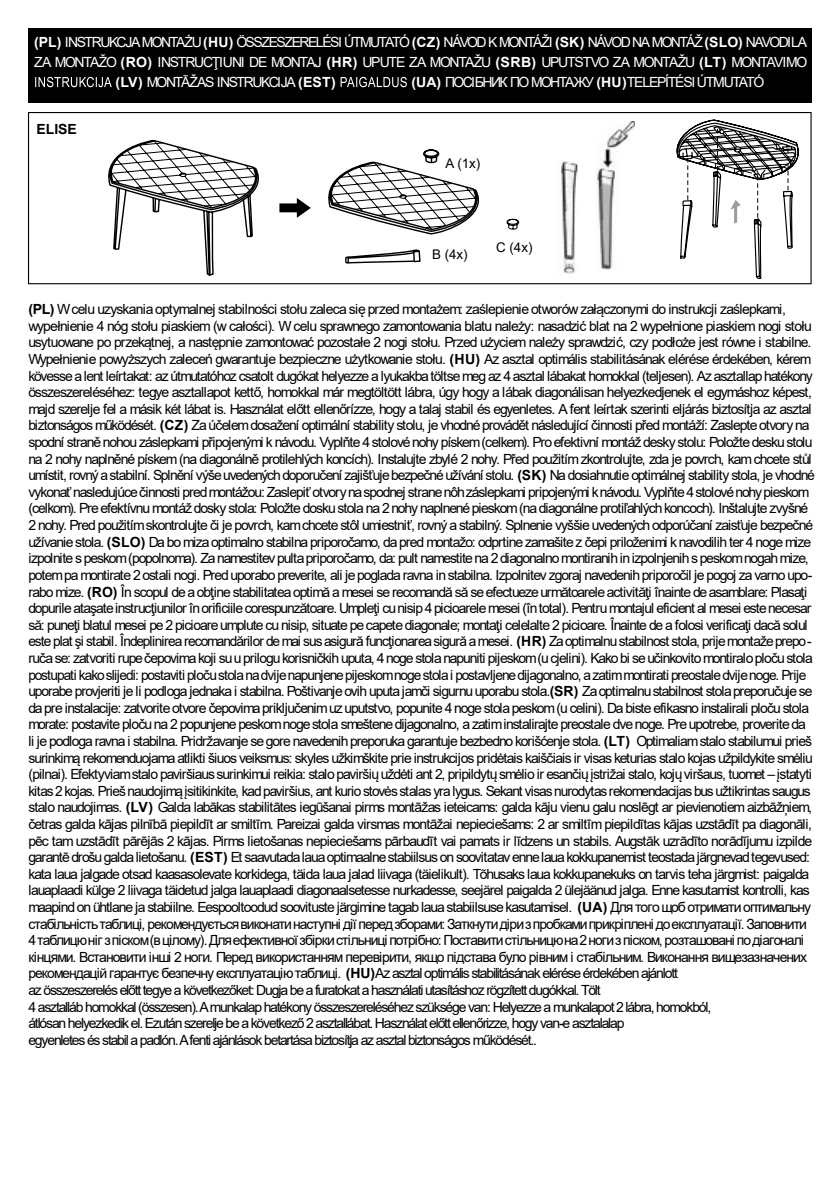
<style>
.page{position:relative;width:840px;height:1191px;background:#fff}
.page>*{position:absolute;margin:0;border:0;box-sizing:border-box;transform-origin:0 0}
.t1{font:14px/16.6px "Arial";letter-spacing:-.085em;color:#000}
.t2{font:14px "Arial";letter-spacing:-.1em;color:#fff}
.t3{font:700 14px "Arial";color:#000}
.t4{font:13.4px "Arial";color:#000}
.s1{font-weight:700}
</style>
<div class="page">
<div style="left:28px;top:28px;width:783px;height:75px;background:#000"></div>
<svg style="left:676px;top:120px;width:123px;height:159px"></svg>
<img style="left:561px;top:161px;width:17px;height:112px">
<img style="left:597px;top:122px;width:37px;height:147px">
<svg style="left:35px;top:77px;width:77px;height:10px"></svg>
<svg style="left:340px;top:77px;width:66px;height:10px"></svg>
<svg style="left:506px;top:219px;width:13px;height:10px"></svg>
<svg style="left:108px;top:140px;width:203px;height:136px"></svg>
<svg style="left:328px;top:149px;width:151px;height:115px"></svg>
<div style="left:28px;top:112px;width:783px;height:172px;border:1px solid #000"></div>
<p class="t2" style="left:34px;top:37px;width:774px"><span class="s1">(PL)</span> INSTRUKCJA MONTAŻU <span class="s1">(HU)</span> ÖSSZESZERELÉSI ÚTMUTATÓ <span class="s1">(CZ)</span> NÁVOD K MONTÁŽI <span class="s1">(SK)</span> NÁVOD NA MONTÁŽ <span class="s1">(SLO)</span> NAVODILA</p>
<p class="t2" style="left:34px;top:57px;width:774px">ZA MONTAŽO <span class="s1">(RO)</span> INSTRUCŢIUNI DE MONTAJ <span class="s1">(HR)</span> UPUTE ZA MONTAŽU <span class="s1">(SRB)</span> UPUTSTVO ZA MONTAŽU <span class="s1">(LT)</span> MONTAVIMO</p>
<p class="t2" style="left:115px;top:77px;width:222px"><span class="s1">(LV)</span> MONTĀŽAS INSTRUKCIJA <span class="s1">(EST)</span></p>
<p class="t2" style="left:411px;top:77px;width:354px"><span class="s1">(UA)</span> ПОСІБНИК ПО МОНТАЖУ <span class="s1">(HU)</span>TELEPÍTÉSI ÚTMUTATÓ</p>
<p class="t3" style="left:36px;top:124px;width:42px">ELISE</p>
<p class="t4" style="left:445px;top:158px;width:36px">A (1x)</p>
<p class="t4" style="left:432px;top:249px;width:37px">B (4x)</p>
<p class="t4" style="left:496px;top:242px;width:38px">C (4x)</p>
<p class="t1" style="left:28px;top:302px;width:787px"><span class="s1">(PL)</span> Wcelu uzyskania optymalnej stabilności stołu zaleca się przed montażem: zaślepienie otworów załączonymi do instrukcji zaślepkami, wypełnienie 4 nóg stołu piaskiem (w całości). W celu sprawnego zamontowania blatu należy: nasadzić blat na 2 wypełnione piaskiem nogi stołu usytuowane po przekątnej, a następnie zamontować pozostałe 2 nogi stołu. Przed użyciem należy sprawdzić, czy podłoże jest równe i stabilne.<br>Wypełnienie powyższych zaleceń gwarantuje bezpieczne użytkowanie stołu. <span class="s1">(HU)</span> Az asztal optimális stabilitásának elérése érdekében, kérem kövesse a lent leírtakat: az útmutatóhoz csatolt dugókat helyezze a lyukakba töltse meg az 4 asztal lábakat homokkal (teljesen). Az asztallap hatékony összeszereléséhez: tegye asztallapot kettő, homokkal már megtöltött lábra, úgy hogy a lábak diagonálisan helyezkedjenek el egymáshoz képest, majd szerelje fel a másik két lábat is. Használat előtt ellenőrízze, hogy a talaj stabil és egyenletes. A fent leírtak szerinti eljárás biztosítja az asztal biztonságos működését. <span class="s1">(CZ)</span> Za účelem dosažení optimální stability stolu, je vhodné provádět následující činnosti před montáží: Zaslepte otvory na spodní straně nohou záslepkami připojenými k návodu. Vyplňte 4 stolové nohy pískem (celkem). Pro efektivní montáž desky stolu: Položte desku stolu na 2 nohy naplněné pískem (na diagonálně protilehlých koncích). Instalujte zbylé 2 nohy. Před použitím zkontrolujte, zda je povrch, kam chcete stůl umístit, rovný a stabilní. Splnění výše uvedených doporučení zajišťuje bezpečné užívání stolu. <span class="s1">(SK)</span> Na dosiahnutie optimálnej stability stola, je vhodné vykonať nasledujúce činnosti pred montážou: Zaslepiť otvory na spodnej strane nôh záslepkami pripojenými k návodu. Vyplňte 4 stolové nohy pieskom (celkom). Pre efektívnu montáž dosky stola: Položte dosku stola na 2 nohy naplnené pieskom (na diagonálne protiľahlých koncoch). Inštalujte zvyšné 2 nohy. Pred použitím skontrolujte či je povrch, kamchcete stôl umiestniť, rovný a stabilný. Splnenie vyššie uvedených odporúčaní zaisťuje bezpečné užívanie stola. <span class="s1">(SLO)</span> Da bo miza optimalno stabilna priporočamo, da pred montažo: odprtine zamašite z čepi priloženimi k navodilih ter 4 noge mize izpolnite s peskom (popolnoma). Za namestitev pulta priporočamo, da: pult namestite na 2 diagonalno montiranih in izpolnjenih s peskom nogah mize, potem pa montirate 2 ostali nogi. Pred uporabo preverite, ali je poglada ravna in stabilna. Izpolnitev zgoraj navedenih priporočil je pogoj za varno upo&shy;rabo mize. <span class="s1">(RO)</span> În scopul de a obţine stabilitatea optimă a mesei se recomandă să se efectueze următoarele activităţi înainte de asamblare: Plasaţi dopurile ataşate instrucţiunilor în orificiile corespunzătoare. Umpleţi cu nisip 4 picioarele mesei (în total). Pentru montajul eficient al mesei este necesar să: puneţi blatul mesei pe 2 picioare umplute cu nisip, situate pe capete diagonale; montaţi celelalte 2 picioare. Înainte de a folosi verificaţi dacă solul este plat şi stabil. Îndeplinirea recomandărilor de mai sus asigură funcţionarea sigură a mesei. <span class="s1">(HR)</span> Za optimalnu stabilnost stola, prije montaže prepo&shy;ruča se: zatvoriti rupe čepovima koji su u prilogu korisničkih uputa, 4 noge stola napuniti pijeskom(u cjelini). Kako bi se učinkovito montiralo ploču stola postupati kako slijedi: postaviti ploču stola na dvije napunjene pijeskomnoge stola i postavljene dijagonalno, a zatim montirati preostale dvije noge. Prije uporabe provjeriti je li podloga jednaka i stabilna. Poštivanje ovih uputa jamči sigurnu uporabu stola.<span class="s1">(SR)</span> Za optimalnu stabilnost stola preporučuje se da pre instalacije: zatvorite otvore čepovima priključenim uz uputstvo, popunite 4 noge stola peskom (u celini). Da biste efikasno instalirali ploču stola morate: postavite ploču na 2 popunjene peskom noge stola smeštene dijagonalno, a zatim instalirajte preostale dve noge. Pre upotrebe, proverite da li je podloga ravna i stabilna. Pridržavanje se gore navedenih preporuka garantuje bezbedno korišćenje stola. <span class="s1">(LT)</span> Optimaliam stalo stabilumui prieš surinkimą rekomenduojama atlikti šiuos veiksmus: skyles užkimškite prie instrukcijos pridėtais kaiščiais ir visas keturias stalo kojas užpildykite smėliu (pilnai). Efektyviam stalo paviršiaus surinkimui reikia: stalo paviršių uždėti ant 2, pripildytų smėlio ir esančių įstrižai stalo, kojų viršaus, tuomet – įstatyti kitas 2 kojas. Prieš naudojimą įsitikinkite, kad paviršius, ant kurio stovės stalas yra lygus. Sekant visas nurodytas rekomendacijas bus užtikrintas saugus stalo naudojimas. <span class="s1">(LV)</span> Galda labākas stabilitātes iegūšanai pirms montāžas ieteicams: galda kāju vienu galu noslēgt ar pievienotiem aizbāžņiem, četras galda kājas pilnībā piepildīt ar smiltīm. Pareizai galda virsmas montāžai nepieciešams: 2 ar smiltīm piepildītas kājas uzstādīt pa diagonāli, pēc tam uzstādīt pārējās 2 kājas. Pirms lietošanas nepieciešams pārbaudīt vai pamats ir līdzens un stabils. Augstāk uzrādīto norādījumu izpilde garantē drošu galda lietošanu. <span class="s1">(EST)</span> Et saavutada laua optimaalne stabiilsus on soovitatav enne laua kokkupanemist teostada järgnevad tegevused: kata laua jalgade otsad kaasasolevate korkidega, täida laua jalad liivaga (täielikult). Tõhusaks laua kokkupanekuks on tarvis teha järgmist: paigalda lauaplaadi külge 2 liivaga täidetud jalga lauaplaadi diagonaalsetesse nurkadesse, seejärel paigalda 2 ülejäänud jalga. Enne kasutamist kontrolli, kas maapind on ühtlane ja stabiilne. Eespooltoodud soovituste järgimine tagab laua stabiilsuse kasutamisel. <span class="s1">(UA)</span> Для того щоб отримати оптимальну стабільність таблиці, рекомендується виконати наступні дії перед зборами: Заткнути діри з пробками прикріплені до експлуатації. Заповнити 4 таблицю ніг з піском (в цілому). Для ефективної збірки стільниці потрібно: Поставити стільницю на 2 ноги з піском, розташовані по діагоналі кінцями. Встановити інші 2 ноги. Перед використанням перевірити, якщо підстава було рівним і стабільним. Виконання вищезазначених рекомендацій гарантує безпечну експлуатацію таблиці. <span class="s1">(HU)</span>Az asztal optimális stabilitásának elérése érdekében ajánlott<br>az összeszerelés előtt tegye a következőket: Dugja be a furatokat a használati utasításhoz rögzített dugókkal. Tölt<br>4 asztalláb homokkal (összesen).A munkalap hatékony összeszereléséhez szüksége van: Helyezze a munkalapot 2 lábra, homokból,<br>átlósan helyezkedik el. Ezután szerelje be a következő 2 asztallábat. Használat előtt ellenőrizze, hogy van-e asztalalap<br>egyenletes és stabil a padlón.A fenti ajánlások betartása biztosítja az asztal biztonságos működését..</p>
</div>
